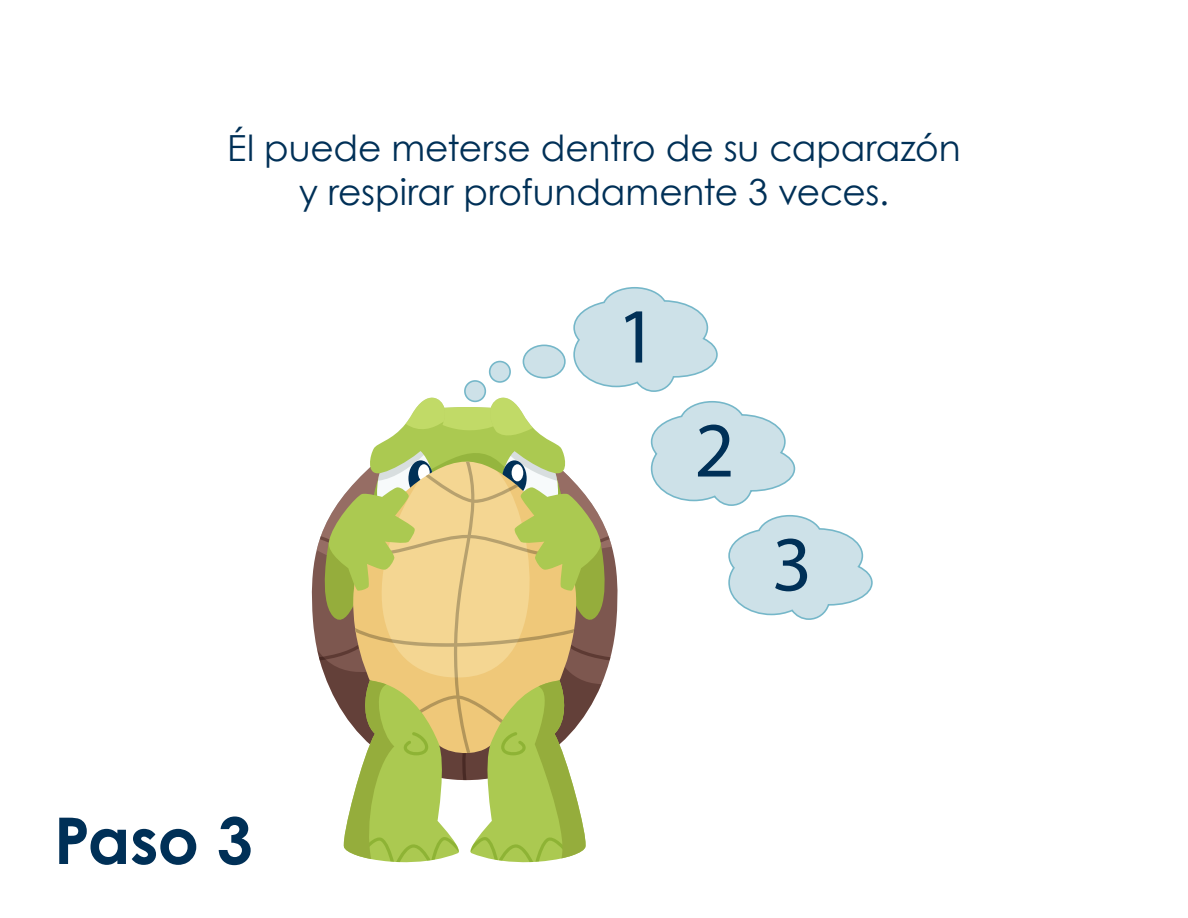
<style>
.page{position:relative;width:1188px;height:918px;background:#fff}
.page>*{position:absolute;margin:0;border:0;box-sizing:border-box;transform-origin:0 0}
.Image{font:78.6px "Myriad Pro";color:#003057}
.t1{font:700 64.5px "Century Gothic";color:#003057}
.t2{font:36px/43.2px "Century Gothic";letter-spacing:-.005em;color:#003057;text-align:center}
</style>
<div class="page">
<svg style="left:317px;top:287px;width:556px;height:575px"></svg>
<p class="t2" style="left:227px;top:126px;width:735px">Él puede meterse dentro de su caparazón y respirar profundamente 3 veces.</p>
<p class="t1" style="left:54px;top:792px;width:200px">Paso 3</p>
<p class="Image" style="left:617px;top:288px;width:42px">1</p>
<p class="Image" style="left:694px;top:402px;width:42px">2</p>
<p class="Image" style="left:772px;top:516px;width:42px">3</p>
</div>
